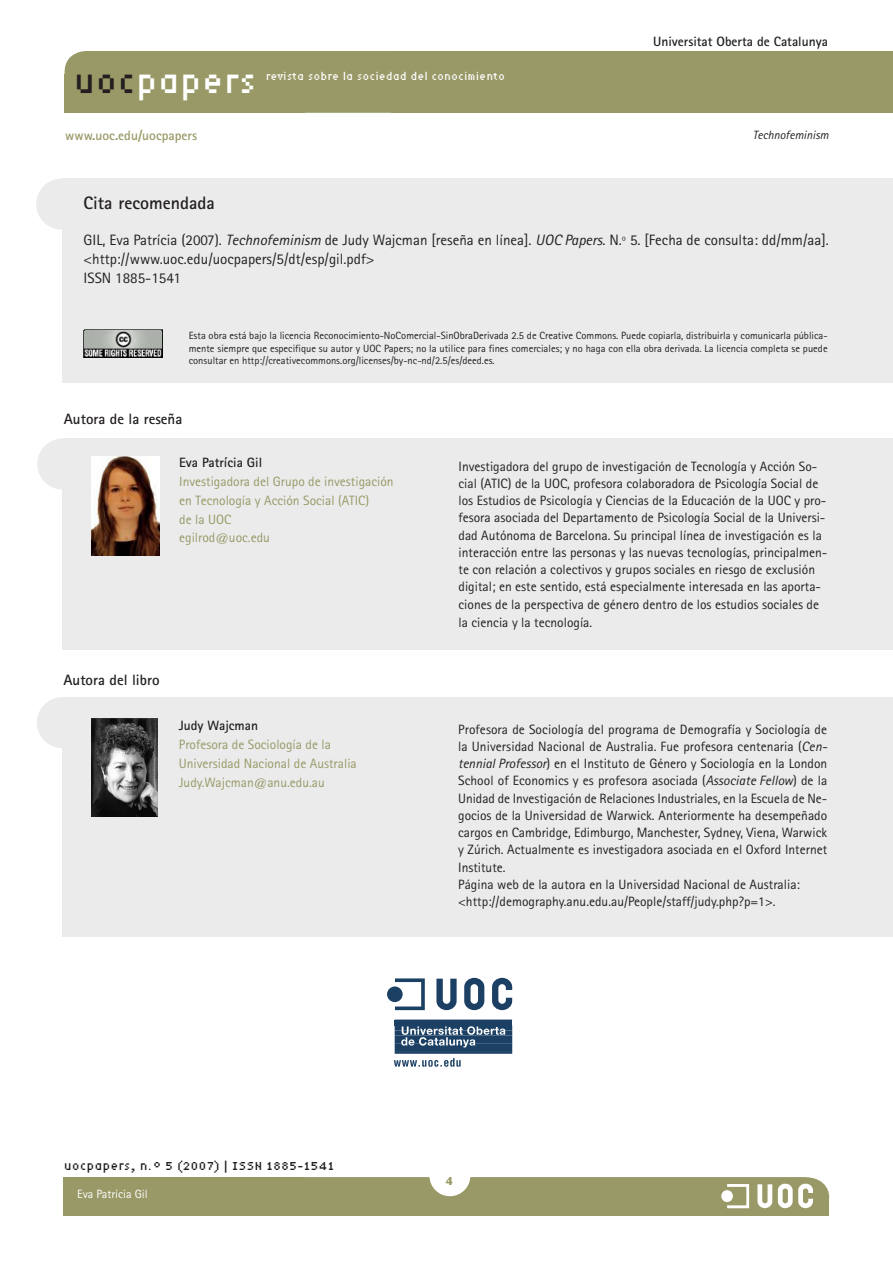
<style>
.page{position:relative;width:893px;height:1263px;background:#fff}
.page>*{position:absolute;margin:0;border:0;box-sizing:border-box;transform-origin:0 0}
.t1{font:33px "Lo Res Nine Narrow";color:#fff}
.t2{font:700 18px "Rotis Sans Serif";color:#231f20}
.TEXT_GENERAL{font:15px "Rotis Sans Serif";color:#231f20}
.TEXT_GENERAL-2{font:700 15px "Rotis Sans Serif";color:#231f20}
.TEXT_GENERAL-3{font:13.5px/17.2px "Rotis Sans Serif";color:#231f20}
.Cargo_autor_fichas{font:13.5px/18.8px "Rotis Sans Serif";color:#989966}
.Autor_ficha{font:700 13.5px "Rotis Sans Serif";color:#231f20}
.TEXT_GENERAL-4{font:13.5px "Rotis Sans Serif";color:#989966}
.t3{font:700 13.5px "Rotis Sans Serif";color:#989966}
.t4{font:12px "Lo Res Nine Narrow";color:#231f20}
.t5{font:italic 12px "Rotis Sans Serif";color:#231f20}
.t6{font:12px "Rotis Sans Serif";color:#fff}
.TEXT_GENERAL-5{font:10.5px/12.8px "Rotis Sans Serif";color:#231f20;text-align:justify}
.t7{font:10.5px "Lo Res Nine Narrow";color:#fff}
.s1{color:#231f20}
.s2{font-style:italic}
</style>
<div class="page">
<div style="left:65px;top:51px;width:326px;height:62px;background:#989966"></div>
<div style="left:391px;top:51px;width:502px;height:62px;background:#989966"></div>
<div style="left:37px;top:697px;width:51px;height:51px;background:#ebebec;border-radius:50%"></div>
<div style="left:62px;top:697px;width:831px;height:240px;background:#ebebec"></div>
<img style="left:92px;top:718px;width:66px;height:99px">
<div style="left:37px;top:438px;width:51px;height:51px;background:#ebebec;border-radius:50%"></div>
<div style="left:62px;top:438px;width:831px;height:212px;background:#ebebec"></div>
<img style="left:92px;top:457px;width:67px;height:98px">
<div style="left:36px;top:179px;width:51px;height:51px;background:#ebebec;border-radius:50%"></div>
<div style="left:62px;top:179px;width:831px;height:204px;background:#ebebec"></div>
<img style="left:83px;top:329px;width:79px;height:28px">
<hr style="left:395px;top:1051px;width:117px;height:3px;background:#1b4064">
<svg style="left:394px;top:1058px;width:67px;height:9px"></svg>
<svg style="left:387px;top:978px;width:125px;height:73px"></svg>
<svg style="left:64px;top:1177px;width:765px;height:38px;background:#9d9e6e"></svg>
<p class="t1" style="left:73px;top:56px;width:185px"><span class="s1">uoc</span>papers</p>
<p class="t3" style="left:65px;top:126px;width:133px">www.uoc.edu/uocpapers</p>
<p class="t7" style="left:266px;top:69px;width:241px">revista sobre la sociedad del conocimiento</p>
<p class="Autor_ficha" style="left:653px;top:32px;width:176px">Universitat Oberta de Catalunya</p>
<p class="t5" style="left:753px;top:128px;width:77px">Technofeminism</p>
<p class="t2" style="left:84px;top:192px;width:133px">Cita recomendada</p>
<p class="TEXT_GENERAL" style="left:84px;top:231px;width:747px">GIL, Eva Patrícia (2007). <span class="s2">Technofeminism</span> de Judy Wajcman [reseña en línea]. <span class="s2">UOC Papers</span>. N.º 5. [Fecha de consulta: dd/mm/aa].</p>
<p class="TEXT_GENERAL" style="left:84px;top:250px;width:292px">&lt;http://www.uoc.edu/uocpapers/5/dt/esp/gil.pdf&gt;</p>
<p class="TEXT_GENERAL" style="left:84px;top:269px;width:99px">ISSN 1885-1541</p>
<p class="TEXT_GENERAL-5" style="left:189px;top:329px;width:640px">Esta obra está bajo la licencia Reconocimiento-NoComercial-SinObraDerivada 2.5 de Creative Commons. Puede copiarla, distribuirla y comunicarla pública&shy;mente siempre que especifique su autor y UOC Papers; no la utilice para fines comerciales; y no haga con ella obra derivada. La licencia completa se puede consultar en http://creativecommons.org/licenses/by-nc-nd/2.5/es/deed.es.</p>
<p class="TEXT_GENERAL-2" style="left:64px;top:409px;width:120px">Autora de la reseña</p>
<p class="Autor_ficha" style="left:179px;top:454px;width:84px">Eva Patrícia Gil</p>
<p class="Cargo_autor_fichas" style="left:179px;top:472px;width:216px">Investigadora del Grupo de investigación en Tecnología y Acción Social (ATIC)<br>de la UOC</p>
<p class="TEXT_GENERAL-4" style="left:179px;top:530px;width:92px">egilrod@uoc.edu</p>
<p class="TEXT_GENERAL-2" style="left:63px;top:670px;width:98px">Autora del libro</p>
<p class="Autor_ficha" style="left:179px;top:717px;width:81px">Judy Wajcman</p>
<p class="Cargo_autor_fichas" style="left:179px;top:735px;width:179px">Profesora de Sociología de la<br>Universidad Nacional de Australia</p>
<p class="TEXT_GENERAL-4" style="left:179px;top:774px;width:147px">Judy.Wajcman@anu.edu.au</p>
<p class="TEXT_GENERAL-3" style="left:458px;top:457px;width:370px">Investigadora del grupo de investigación de Tecnología y Acción So&shy;cial (ATIC) de la UOC, profesora colaboradora de Psicología Social de los Estudios de Psicología y Ciencias de la Educación de la UOC y pro&shy;fesora asociada del Departamento de Psicología Social de la Universi&shy;dad Autónoma de Barcelona. Su principal línea de investigación es la interacción entre las personas y las nuevas tecnologías, principalmen&shy;te con relación a colectivos y grupos sociales en riesgo de exclusión digital; en este sentido, está especialmente interesada en las aporta&shy;ciones de la perspectiva de género dentro de los estudios sociales de</p>
<p class="TEXT_GENERAL-3" style="left:458px;top:614px;width:135px">la ciencia y la tecnología.</p>
<p class="TEXT_GENERAL-3" style="left:458px;top:720px;width:371px;text-align:justify">Profesora de Sociología del programa de Demografía y Sociología de la Universidad Nacional de Australia. Fue profesora centenaria (<span class="s2">Cen&shy;tennial Professor</span>) en el Instituto de Género y Sociología en la London School of Economics y es profesora asociada (<span class="s2">Associate Fellow</span>) de la Unidad de Investigación de Relaciones Industriales, en la Escuela de Ne&shy;gocios de la Universidad de Warwick. Anteriormente ha desempeñado cargos en Cambridge, Edimburgo, Manchester, Sydney, Viena, Warwick y Zúrich. Actualmente es investigadora asociada en el Oxford Internet Institute.</p>
<p class="TEXT_GENERAL-3" style="left:458px;top:875px;width:343px">Página web de la autora en la Universidad Nacional de Australia: &lt;http://demography.anu.edu.au/People/staff/judy.php?p=1&gt;.</p>
<p class="t4" style="left:64px;top:1156px;width:272px">uocpapers, n.º 5 (2007) | ISSN 1885-1541</p>
<p class="t6" style="left:77px;top:1187px;width:72px">Eva Patrícia Gil</p>
</div>
